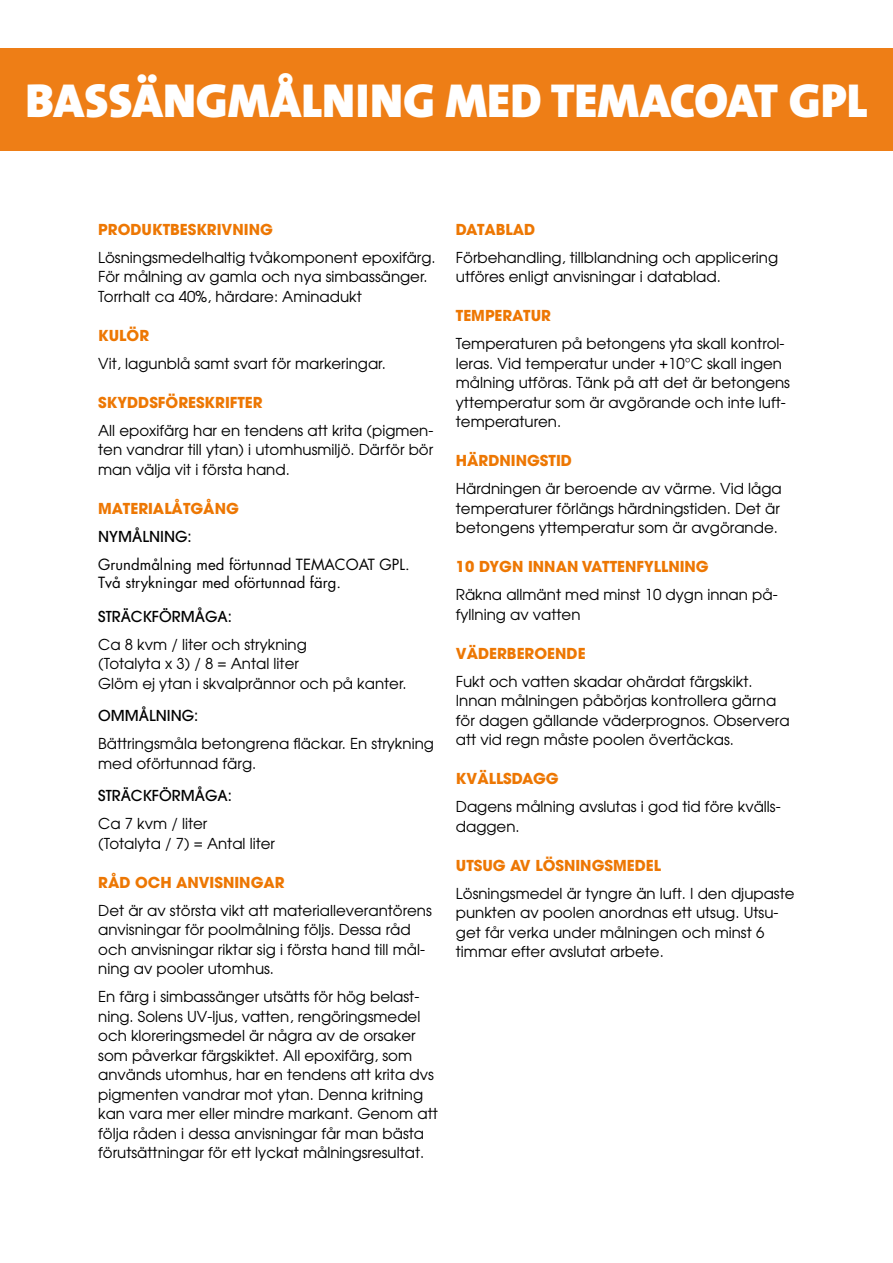
<style>
.page{position:relative;width:893px;height:1263px;background:#fff}
.page>*{position:absolute;margin:0;border:0;box-sizing:border-box;transform-origin:0 0}
.t1{font:900 48px "The Sans";color:#fff}
.t2{font:43.5px "Block BE";letter-spacing:.02em;color:#fff}
.t3{font:15px/19.5px "Avant Garde";color:#000}
.t4{font:700 15px "Avant Garde";color:#ed7703}
.t5{font:15px/18px "Futura";color:#000}
.t6{font:500 15px "Avant Garde";color:#000}
</style>
<div class="page">
<div style="left:0;top:49px;width:893px;height:102px;background:#ee7e16"></div>
<h1 class="t1" style="left:26px;top:60px;width:843px">BASSÄNGMÅLNING MED TEMACOAT GPL</h1>
<h2 class="t2" style="left:98px;top:80px;width:766px">BASSÄNGMÅLNING MED TEMAPOOL GPL</h2>
<p class="t4" style="left:98px;top:220px;width:176px">PRODUKTBESKRIVNING</p>
<p class="t3" style="left:98px;top:247px;width:339px">Lösningsmedelhaltig tvåkomponent epoxifärg.<br>För målning av gamla och nya simbassänger.<br>Torrhalt ca 40%, härdare: Aminadukt</p>
<p class="t4" style="left:98px;top:326px;width:52px">KULÖR</p>
<p class="t3" style="left:98px;top:353px;width:289px">Vit, lagunblå samt svart för markeringar.</p>
<p class="t4" style="left:98px;top:393px;width:166px">SKYDDSFÖRESKRIFTER</p>
<p class="t3" style="left:98px;top:420px;width:337px;text-align:justify">All epoxifärg har en tendens att krita (pigmen&shy;ten vandrar till ytan) i utomhusmiljö. Därför bör man välja vit i första hand.</p>
<p class="t4" style="left:98px;top:499px;width:142px">MATERIALÅTGÅNG</p>
<p class="t6" style="left:98px;top:527px;width:95px">NYMÅLNING:</p>
<p class="t3" style="left:134px;top:554px;width:270px">dmålning med förtunnad TEMAPOOL</p>
<p class="t3" style="left:98px;top:574px;width:35px">GPL.</p>
<p class="t3" style="left:152px;top:574px;width:270px">Två st ykninga med o örtunnad färg.</p>
<p class="t6" style="left:98px;top:607px;width:135px">STRÄCKFÖRMÅGA:</p>
<p class="t3" style="left:98px;top:634px;width:310px">Ca 8 kvm / liter och strykning<br>(Totalyta x 3) / 8 = Antal liter<br>Glöm ej ytan i skvalprännor och på kanter.</p>
<p class="t6" style="left:98px;top:707px;width:102px">OMMÅLNING:</p>
<p class="t3" style="left:98px;top:734px;width:337px">Bättringsmåla betongrena fläckar. En strykning med oförtunnad färg.</p>
<p class="t6" style="left:98px;top:787px;width:135px">STRÄCKFÖRMÅGA:</p>
<p class="t3" style="left:98px;top:814px;width:178px">Ca 7 kvm / liter<br>(Totalyta / 7) = Antal liter</p>
<p class="t4" style="left:98px;top:873px;width:188px">RÅD OCH ANVISNINGAR</p>
<p class="t3" style="left:98px;top:900px;width:335px">Det är av största vikt att materialleverantörens anvisningar för poolmålning följs. Dessa råd och anvisningar riktar sig i första hand till mål&shy;ning av pooler utomhus.</p>
<p class="t3" style="left:98px;top:987px;width:341px">En färg i simbassänger utsätts för hög belast&shy;ning. Solens UV-ljus, vatten, rengöringsmedel och kloreringsmedel är några av de orsaker som påverkar färgskiktet. All epoxifärg, som används utomhus, har en tendens att krita dvs pigmenten vandrar mot ytan. Denna kritning kan vara mer eller mindre markant. Genom att följa råden i dessa anvisningar får man bästa förutsättningar för ett lyckat målningsresultat.</p>
<p class="t5" style="left:98px;top:556px;width:313px">Grundmålning med förtunnad TEMACOAT GPL.<br>Två strykningar med oförtunnad färg.</p>
<p class="t4" style="left:456px;top:220px;width:81px">DATABLAD</p>
<p class="t3" style="left:456px;top:247px;width:324px">Förbehandling, tillblandning och applicering utföres enligt anvisningar i datablad.</p>
<p class="t4" style="left:456px;top:306px;width:97px">TEMPERATUR</p>
<p class="t3" style="left:456px;top:334px;width:336px">Temperaturen på betongens yta skall kontrol&shy;leras. Vid temperatur under +10°C skall ingen målning utföras. Tänk på att det är betongens yttemperatur som är avgörande och inte luft&shy;temperaturen.</p>
<p class="t4" style="left:456px;top:451px;width:118px">HÄRDNINGSTID</p>
<p class="t3" style="left:456px;top:479px;width:327px">Härdningen är beroende av värme. Vid låga temperaturer förlängs härdningstiden. Det är betongens yttemperatur som är avgörande.</p>
<p class="t4" style="left:456px;top:557px;width:254px">10 DYGN INNAN VATTENFYLLNING</p>
<p class="t3" style="left:456px;top:585px;width:323px">Räkna allmänt med minst 10 dygn innan på&shy;fyllning av vatten</p>
<p class="t4" style="left:456px;top:644px;width:131px">VÄDERBEROENDE</p>
<p class="t3" style="left:456px;top:671px;width:335px">Fukt och vatten skadar ohärdat färgskikt.<br>Innan målningen påbörjas kontrollera gärna för dagen gällande väderprognos. Observera att vid regn måste poolen övertäckas.</p>
<p class="t4" style="left:456px;top:769px;width:104px">KVÄLLSDAGG</p>
<p class="t3" style="left:456px;top:797px;width:326px">Dagens målning avslutas i god tid före kvälls&shy;daggen.</p>
<p class="t4" style="left:456px;top:856px;width:207px">UTSUG AV LÖSNINGSMEDEL</p>
<p class="t3" style="left:456px;top:883px;width:340px">Lösningsmedel är tyngre än luft. I den djupaste punkten av poolen anordnas ett utsug. Utsu&shy;get får verka under målningen och minst 6 timmar efter avslutat arbete.</p>
</div>
